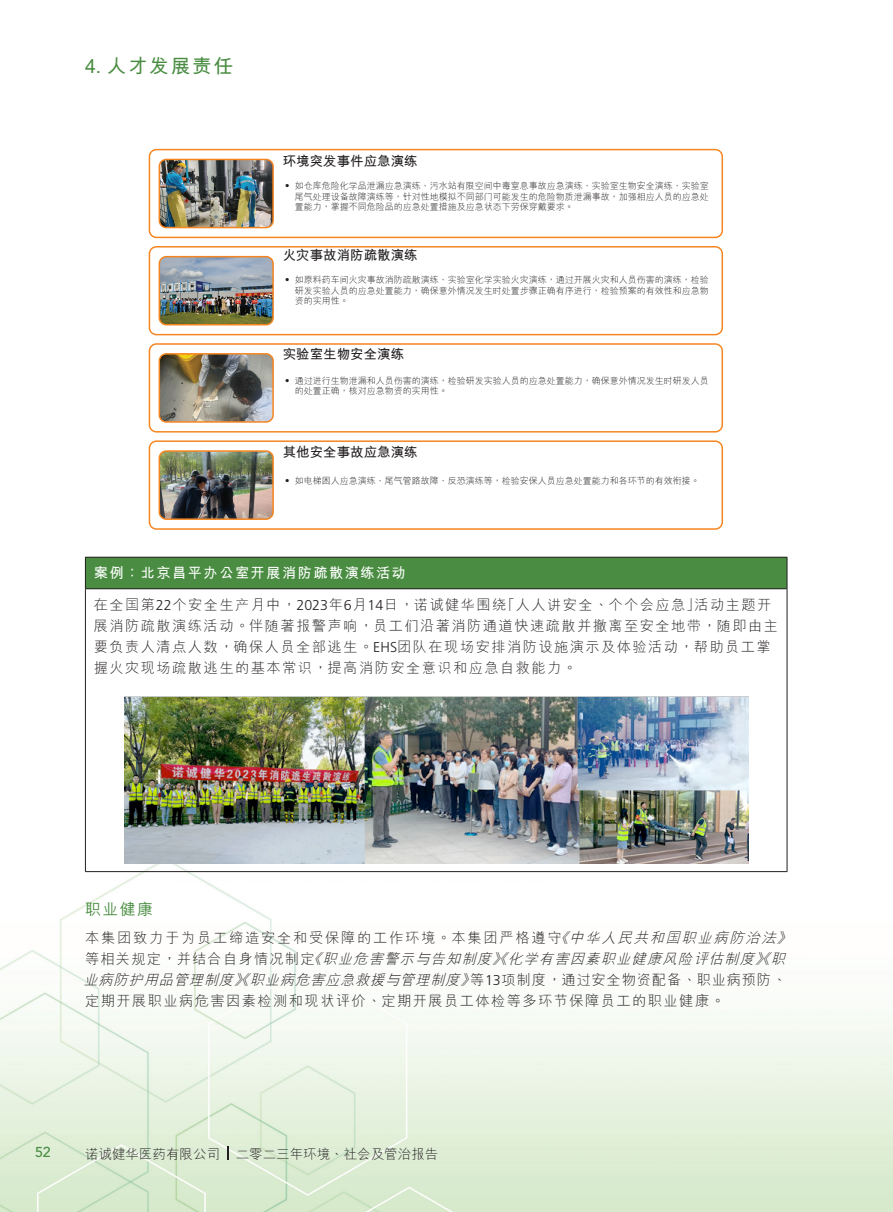
<style>
.page{position:relative;width:893px;height:1212px;background:#fff}
.page>*{position:absolute;margin:0;border:0;box-sizing:border-box;transform-origin:0 0}
.t1{font:700 19.5px "M Hei HKS";letter-spacing:.1em;color:#4a8d42}
._02_H2{font:500 15.75px "M Hei HKS";color:#4a8d42}
._00_txt{font:300 14.25px/21px "M Hei HKS";letter-spacing:.1em;color:#231f20}
._50_Table_txt{font:300 14.25px/21px "M Hei HKS";letter-spacing:.1em;color:#231f20}
._50_Table_txt-2{font:700 14.25px "M Hei HKS";letter-spacing:.1em;color:#fff}
.t2{font:500 14.25px "Avenir LT Std";color:#4a8d42}
.t3{font:13.5px "M Hei HKS Bold E Ten B5 H";color:#231f20}
.t4{font:300 13.5px "M Hei HKS";color:#231f20}
.t5{font:9px/10.8px "M Hei HKS Light E Ten B5 H";color:#231f20;text-align:justify}
.s1{font-family:"Frutiger LT Std"}
.s2{font-style:italic}
</style>
<div class="page">
<img style="left:0;top:148px;width:893px;height:1064px">
<svg style="left:227px;top:1146px;width:2px;height:14px"></svg>
<svg style="left:149px;top:149px;width:574px;height:89px"></svg>
<img style="left:159px;top:159px;width:115px;height:69px">
<svg style="left:149px;top:246px;width:574px;height:89px"></svg>
<svg style="left:149px;top:343px;width:574px;height:90px"></svg>
<svg style="left:149px;top:440px;width:574px;height:90px"></svg>
<div style="left:85px;top:557px;width:702px;height:32px;background:#4a8d42"></div>
<hr style="left:85px;top:557px;width:702px;height:1px;background:#231f20">
<hr style="left:85px;top:558px;width:1px;height:30px;background:#231f20">
<hr style="left:787px;top:558px;width:1px;height:30px;background:#231f20">
<hr style="left:85px;top:588px;width:702px;height:1px;background:#231f20">
<hr style="left:85px;top:589px;width:1px;height:282px;background:#231f20">
<hr style="left:787px;top:589px;width:1px;height:282px;background:#231f20">
<hr style="left:85px;top:871px;width:702px;height:1px;background:#231f20">
<img style="left:124px;top:696px;width:624px;height:167px">
<h1 class="t1" style="left:85px;top:51px;width:150px">4. 人才發展責任</h1>
<p class="t3" style="left:283px;top:151px;width:136px">環境突發事件應急演練</p>
<p class="t5" style="left:295px;top:180px;width:415px;text-indent:-12px">‧ 如倉庫危險化學品洩漏應急演練、污水站有限空間中毒窒息事故應急演練、實驗室生物安全演練、實驗室尾氣處理設備故障演練等，針對性地模擬不同部門可能發生的危險物質洩漏事故，加強相應人員的應急處置能力，掌握不同危險品的應急處置措施及應急狀態下勞保穿戴要求。</p>
<p class="t3" style="left:283px;top:245px;width:136px">火災事故消防疏散演練</p>
<p class="t5" style="left:295px;top:274px;width:415px;text-indent:-12px">‧ 如原料藥車間火災事故消防疏散演練、實驗室化學實驗火災演練，通過開展火災和人員傷害的演練，檢驗研發實驗人員的應急處置能力，確保意外情況發生時處置步驟正確有序進行，檢驗預案的有效性和應急物資的實用性。</p>
<p class="t3" style="left:283px;top:344px;width:123px">實驗室生物安全演練</p>
<p class="t5" style="left:295px;top:374px;width:415px;text-indent:-12px">‧ 通過進行生物洩漏和人員傷害的演練，檢驗研發實驗人員的應急處置能力，確保意外情況發生時研發人員的處置正確，核對應急物資的實用性。</p>
<p class="t3" style="left:283px;top:442px;width:136px">其他安全事故應急演練</p>
<p class="t5" style="left:283px;top:475px;width:418px">‧ 如電梯困人應急演練、尾氣管路故障、反恐演練等，檢驗安保人員應急處置能力和各環節的有效銜接。</p>
<p class="_50_Table_txt-2" style="left:94px;top:563px;width:314px">案例：北京昌平辦公室開展消防疏散演練活動</p>
<p class="_50_Table_txt" style="left:94px;top:594px;width:685px">在全國第<span class="s1">22</span>個安全生產月中，<span class="s1">2023</span>年<span class="s1">6</span>月<span class="s1">14</span>日，諾誠健華圍繞「人人講安全、個個會應急」活動主題開展消防疏散演練活動。伴隨著報警聲響，員工們沿著消防通道快速疏散並撤離至安全地帶，隨即由主要負責人清點人數，確保人員全部逃生。<span class="s1">EHS</span>團隊在現場安排消防設施演示及體驗活動，幫助員工掌握火災現場疏散逃生的基本常識，提高消防安全意識和應急自救能力。</p>
<p class="_02_H2" style="left:85px;top:897px;width:69px">職業健康</p>
<p class="_00_txt" style="left:84px;top:927px;width:714px">本集團致力於為員工締造安全和受保障的工作環境。本集團嚴格遵守<span class="s2">《中華人民共和國職業病防治法》</span>等相關規定，並結合自身情況制定<span class="s2">《職業危害警示與告知制度》《化學有害因素職業健康風險評估制度》《職業病防護用品管理制度》《職業病危害應急救援與管理制度》</span>等 <span class="s1">1 3</span> 項制度，通過安全物資配備、職業病預防、定期開展職業病危害因素檢測和現狀評價、定期開展員工體檢等多環節保障員工的職業健康。</p>
<h3 class="t2" style="left:35px;top:1144px;width:17px">52</h3>
<h3 class="t4" style="left:85px;top:1144px;width:355px">諾誠健華醫藥有限公司 二零二三年環境、社會及管治報告</h3>
</div>
